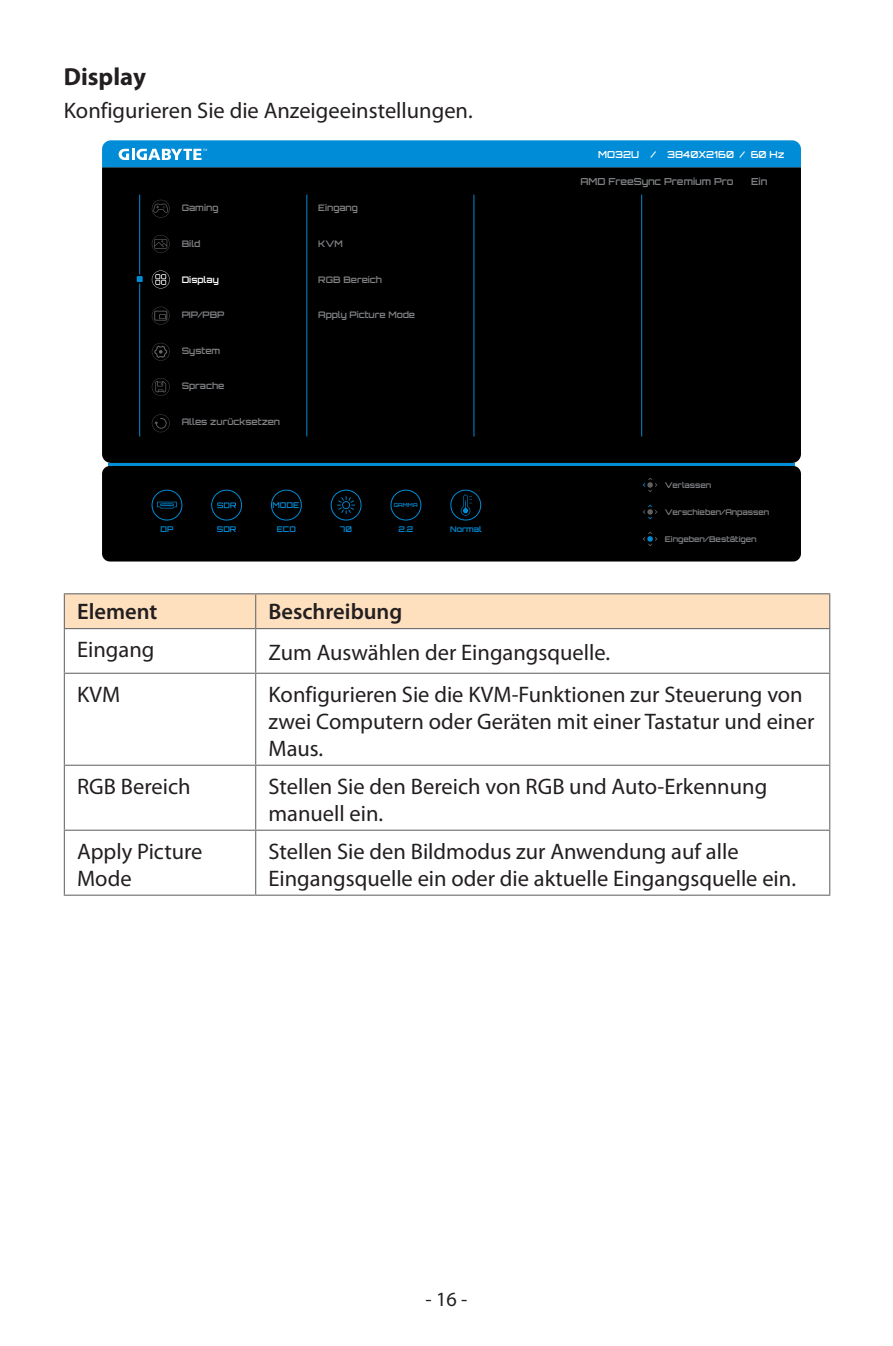
<style>
.page{position:relative;width:893px;height:1346px;background:#fff}
.page>*{position:absolute;margin:0;border:0;box-sizing:border-box;transform-origin:0 0}
.body_11pt_bold{font:700 24.75px "Myriad Pro";color:#231f20}
.body_10pt{font:22.5px/27px "Myriad Pro";color:#231f20}
.body_10pt-2{font:600 22.5px "Myriad Pro";color:#231f20}
.t1{font:20.25px "Myriad Pro";color:#231f20}
.body_5_6pt_GIGABYTE{font:600 9.67px "Orbitron";color:#808285}
.body_5_6pt_GIGABYTE-2{font:600 9.67px "Orbitron";color:#fff}
.body_5_6pt_GIGABYTE-3{font:600 9px "Orbitron";color:#808285}
.body_5_6pt_GIGABYTE-4{font:600 9px "Orbitron";color:#fff}
.body_5_6pt_GIGABYTE-5{font:600 7.88px "Orbitron";color:#808285}
.body_5_6pt_GIGABYTE-6{font:600 7.88px "Orbitron";color:#008cd6}
.t2{font:600 5.4px "Orbitron";color:#008cd6}
</style>
<div class="page">
<div style="left:65px;top:594px;width:764px;height:34px;background:#fee0bf"></div>
<hr style="left:64px;top:593px;width:192px;height:1px;background:#6c6d70">
<hr style="left:64px;top:594px;width:1px;height:34px;background:#6c6d70">
<hr style="left:256px;top:593px;width:574px;height:1px;background:#6c6d70">
<hr style="left:255px;top:594px;width:1px;height:34px;background:#6c6d70">
<hr style="left:829px;top:594px;width:1px;height:34px;background:#6c6d70">
<hr style="left:64px;top:628px;width:192px;height:1px;background:#6c6d70">
<hr style="left:64px;top:629px;width:1px;height:44px;background:#6c6d70">
<hr style="left:256px;top:628px;width:574px;height:1px;background:#6c6d70">
<hr style="left:255px;top:629px;width:1px;height:44px;background:#6c6d70">
<hr style="left:829px;top:629px;width:1px;height:44px;background:#6c6d70">
<hr style="left:64px;top:673px;width:192px;height:1px;background:#6c6d70">
<hr style="left:64px;top:674px;width:1px;height:91px;background:#6c6d70">
<hr style="left:256px;top:673px;width:574px;height:1px;background:#6c6d70">
<hr style="left:255px;top:674px;width:1px;height:91px;background:#6c6d70">
<hr style="left:829px;top:674px;width:1px;height:91px;background:#6c6d70">
<hr style="left:64px;top:765px;width:192px;height:1px;background:#6c6d70">
<hr style="left:64px;top:766px;width:1px;height:64px;background:#6c6d70">
<hr style="left:256px;top:765px;width:574px;height:1px;background:#6c6d70">
<hr style="left:255px;top:766px;width:1px;height:64px;background:#6c6d70">
<hr style="left:829px;top:766px;width:1px;height:64px;background:#6c6d70">
<hr style="left:64px;top:830px;width:192px;height:1px;background:#6c6d70">
<hr style="left:64px;top:831px;width:1px;height:63px;background:#6c6d70">
<hr style="left:256px;top:830px;width:574px;height:1px;background:#6c6d70">
<hr style="left:255px;top:831px;width:1px;height:63px;background:#6c6d70">
<hr style="left:829px;top:831px;width:1px;height:63px;background:#6c6d70">
<hr style="left:64px;top:894px;width:192px;height:2px;background:#6c6d70">
<hr style="left:256px;top:894px;width:574px;height:2px;background:#6c6d70">
<div style="left:102px;top:466px;width:699px;height:95px;background:#000"></div>
<hr style="left:108px;top:463px;width:687px;height:3px;background:#008cd6">
<div style="left:102px;top:167px;width:699px;height:296px;background:#000"></div>
<svg style="left:102px;top:140px;width:699px;height:27px;background:#0a90d7"></svg>
<hr style="left:306px;top:195px;width:1px;height:241px;background:#008cd6">
<hr style="left:474px;top:195px;width:1px;height:241px;background:#008cd6">
<hr style="left:641px;top:195px;width:1px;height:241px;background:#008cd6">
<svg style="left:152px;top:200px;width:18px;height:18px"></svg>
<svg style="left:152px;top:235px;width:18px;height:18px"></svg>
<svg style="left:152px;top:271px;width:18px;height:17px"></svg>
<svg style="left:152px;top:307px;width:18px;height:18px"></svg>
<svg style="left:152px;top:343px;width:18px;height:18px"></svg>
<svg style="left:152px;top:378px;width:18px;height:18px"></svg>
<svg style="left:152px;top:414px;width:18px;height:18px"></svg>
<svg style="left:643px;top:478px;width:14px;height:14px"></svg>
<svg style="left:643px;top:505px;width:14px;height:14px"></svg>
<svg style="left:643px;top:532px;width:14px;height:14px"></svg>
<hr style="left:139px;top:195px;width:1px;height:241px;background:#008cd6">
<svg style="left:134px;top:273px;width:11px;height:12px"></svg>
<svg style="left:152px;top:490px;width:30px;height:30px"></svg>
<svg style="left:271px;top:490px;width:210px;height:30px;background:#000a10"></svg>
<svg style="left:211px;top:490px;width:31px;height:30px"></svg>
<p class="body_11pt_bold" style="left:64px;top:60px;width:84px">Display</p>
<p class="body_10pt" style="left:64px;top:96px;width:410px">Konfigurieren Sie die Anzeigeeinstellungen.</p>
<p class="body_5_6pt_GIGABYTE-3" style="left:182px;top:202px;width:38px">Gaming</p>
<p class="body_5_6pt_GIGABYTE-3" style="left:182px;top:238px;width:20px">Bild</p>
<p class="body_5_6pt_GIGABYTE-4" style="left:182px;top:274px;width:39px">Display</p>
<p class="body_5_6pt_GIGABYTE-3" style="left:182px;top:309px;width:44px">PIP/PBP</p>
<p class="body_5_6pt_GIGABYTE-3" style="left:182px;top:345px;width:40px">System</p>
<p class="body_5_6pt_GIGABYTE-3" style="left:182px;top:381px;width:44px">Sprache</p>
<p class="body_5_6pt_GIGABYTE-3" style="left:182px;top:416px;width:100px">Alles zurücksetzen</p>
<p class="body_5_6pt_GIGABYTE-3" style="left:318px;top:202px;width:41px">Eingang</p>
<p class="body_5_6pt_GIGABYTE-3" style="left:318px;top:238px;width:26px">KVM</p>
<p class="body_5_6pt_GIGABYTE-3" style="left:318px;top:274px;width:65px">RGB Bereich</p>
<p class="body_5_6pt_GIGABYTE-3" style="left:318px;top:309px;width:98px">Apply Picture Mode</p>
<p class="body_5_6pt_GIGABYTE-6" style="left:272px;top:500px;width:28px">MODE</p>
<p class="t2" style="left:394px;top:502px;width:25px">GAMMA</p>
<p class="body_5_6pt_GIGABYTE-6" style="left:161px;top:525px;width:14px">DP</p>
<p class="body_5_6pt_GIGABYTE-6" style="left:217px;top:525px;width:21px">SDR</p>
<p class="body_5_6pt_GIGABYTE-6" style="left:277px;top:525px;width:21px">ECO</p>
<p class="body_5_6pt_GIGABYTE-6" style="left:340px;top:525px;width:13px">70</p>
<p class="body_5_6pt_GIGABYTE-6" style="left:398px;top:525px;width:16px">2.2</p>
<p class="body_5_6pt_GIGABYTE-6" style="left:450px;top:525px;width:33px">Normal</p>
<p class="body_5_6pt_GIGABYTE-2" style="left:598px;top:149px;width:188px">MO32U / 3840X2160 / 60 Hz</p>
<p class="body_5_6pt_GIGABYTE" style="left:580px;top:175px;width:155px">AMD FreeSync Premium Pro</p>
<p class="body_5_6pt_GIGABYTE" style="left:751px;top:175px;width:18px">Ein</p>
<p class="body_5_6pt_GIGABYTE-5" style="left:665px;top:480px;width:48px">Verlassen</p>
<p class="body_5_6pt_GIGABYTE-5" style="left:665px;top:507px;width:106px">Verschieben/Anpassen</p>
<p class="body_5_6pt_GIGABYTE-5" style="left:665px;top:535px;width:93px">Eingeben/Bestätigen</p>
<p class="body_10pt-2" style="left:77px;top:597px;width:82px">Element</p>
<p class="body_10pt-2" style="left:268px;top:597px;width:135px">Beschreibung</p>
<p class="body_10pt" style="left:77px;top:635px;width:79px">Eingang</p>
<p class="body_10pt" style="left:268px;top:639px;width:343px">Zum Auswählen der Eingangsquelle.</p>
<p class="body_10pt" style="left:77px;top:680px;width:45px">KVM</p>
<p class="body_10pt" style="left:268px;top:680px;width:547px">Konfigurieren Sie die KVM-Funktionen zur Steuerung von zwei Computern oder Geräten mit einer Tastatur und einer<br>Maus.</p>
<p class="body_10pt" style="left:77px;top:772px;width:115px">RGB Bereich</p>
<p class="body_10pt" style="left:268px;top:772px;width:500px">Stellen Sie den Bereich von RGB und Auto-Erkennung manuell ein.</p>
<p class="body_10pt" style="left:77px;top:837px;width:127px">Apply Picture<br>Mode</p>
<p class="body_10pt" style="left:268px;top:837px;width:529px">Stellen Sie den Bildmodus zur Anwendung auf alle<br>Eingangsquelle ein oder die aktuelle Eingangsquelle ein.</p>
<p class="t1" style="left:426px;top:1286px;width:43px">- 16 -</p>
</div>
